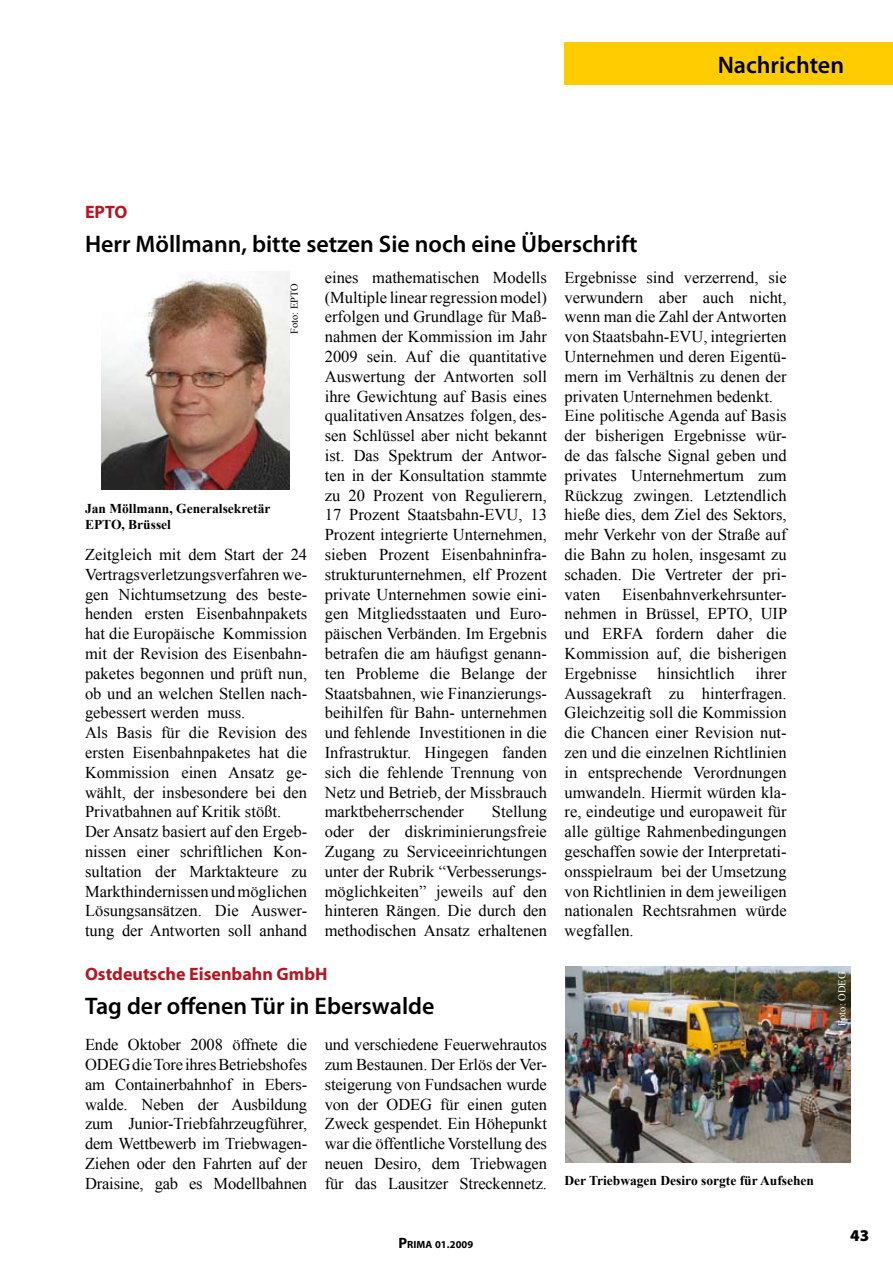
<style>
.page{position:relative;width:893px;height:1263px;background:#fff}
.page>*{position:absolute;margin:0;border:0;box-sizing:border-box;transform-origin:0 0}
.t1{font:600 24px "Myriad Pro";color:#000}
.t2{font:700 18px "Myriad";color:#b51621}
.t3{font:16.5px/19.8px "Times New Roman";color:#000;text-align:justify}
.t4{font:900 16.5px "Myriad Pro";color:#000}
.t5{font:700 13.5px/16.2px "Times New Roman";color:#000}
.t6{font:700 10.5px "Myriad";letter-spacing:.01em;color:#000}
.t7{font:10.5px "Times New Roman";color:#000}
.t8{font:10.5px "Times New Roman";color:#fff}
.s1{font-size:15px}
</style>
<div class="page">
<div style="left:565px;top:43px;width:328px;height:42px;background:#fecc00"></div>
<img style="left:101px;top:271px;width:188px;height:218px">
<img style="left:566px;top:967px;width:284px;height:195px">
<p class="t2" style="left:85px;top:202px;width:44px">EPTO</p>
<h1 class="t1" style="left:85px;top:229px;width:554px">Herr Möllmann, bitte setzen Sie noch eine Überschrift</h1>
<h1 class="t1" style="left:718px;top:49px;width:128px">Nachrichten</h1>
<p class="t7" style="left:287px;top:334px;width:52px;rotate:-90deg">Foto: EPTO</p>
<p class="t5" style="left:85px;top:500px;width:187px">Jan Möllmann, Generalsekretär<br>EPTO, Brüssel</p>
<p class="t3" style="left:85px;top:544px;width:224px;text-align:left">Zeitgleich mit dem Start der 24<br>Vertragsverletzungsverfahren we&shy;gen Nichtumsetzung des beste&shy;henden ersten Eisenbahnpakets hat die Europäische Kommission mit der Revision des Eisenbahn&shy;paketes begonnen und prüft nun, ob und an welchen Stellen nach&shy;gebessert werden muss.<br>Als Basis für die Revision des ersten Eisenbahnpaketes hat die<br>Kommission einen Ansatz ge&shy;wählt, der insbesondere bei den<br>Privatbahnen auf Kritik stößt.<br>Der Ansatz basiert auf den Ergeb&shy;nissen einer schriftlichen Kon&shy;sultation der Marktakteure zu<br>Markthindernissen und möglichen<br>Lösungsansätzen. Die Auswer&shy;tung der Antworten soll anhand</p>
<p class="t3" style="left:325px;top:267px;width:224px">eines mathematischen Modells (Multiple linear regression model) erfolgen und Grundlage für Maß&shy;nahmen der Kommission im Jahr 2009 sein. Auf die quantitative Auswertung der Antworten soll ihre Gewichtung auf Basis eines qualitativen Ansatzes folgen, des&shy;sen Schlüssel aber nicht bekannt ist. Das Spektrum der Antwor&shy;ten in der Konsultation stammte zu 20 Prozent von Regulierern, 17 Prozent Staatsbahn-EVU, 13<br>Prozent integrierte Unternehmen, sieben Prozent Eisenbahninfra&shy;strukturunternehmen, elf Prozent private Unternehmen sowie eini&shy;gen Mitgliedsstaaten und Euro&shy;päischen Verbänden. Im Ergebnis betrafen die am häufigst genann&shy;ten Probleme die Belange der Staatsbahnen, wie Finanzierungs&shy;beihilfen für Bahn- unternehmen und fehlende Investitionen in die Infrastruktur. Hingegen fanden sich die fehlende Trennung von Netz und Betrieb, der Missbrauch marktbeherrschender</p>
<p class="t3" style="left:325px;top:802px;width:224px;text-indent:167px">Stellung oder der diskriminierungsfreie Zugang zu Serviceeinrichtungen unter der Rubrik “Verbesserungs&shy;möglichkeiten” jeweils auf den hinteren Rängen. Die durch den methodischen Ansatz erhaltenen</p>
<p class="t2" style="left:85px;top:964px;width:244px">Ostdeutsche Eisenbahn GmbH</p>
<h1 class="t1" style="left:85px;top:991px;width:351px">Tag der offenen Tür in Eberswalde</h1>
<p class="t3" style="left:85px;top:1034px;width:224px">Ende Oktober 2008 öffnete die ODEG die Tore ihres Betriebshofes am Containerbahnhof in Ebers&shy;walde. Neben der Ausbildung zum Junior-Triebfahrzeugführer, dem Wettbewerb im Triebwagen-Ziehen oder den Fahrten auf der Draisine, gab es Modellbahnen</p>
<p class="t3" style="left:325px;top:1034px;width:224px">und verschiedene Feuerwehrautos zum Bestaunen. Der Erlös der Ver&shy;steigerung von Fundsachen wurde von der ODEG für einen guten Zweck gespendet. Ein Höhepunkt war die öffentliche Vorstellung des neuen Desiro, dem Triebwagen für das Lausitzer Streckennetz.</p>
<p class="t3" style="left:565px;top:267px;width:224px;text-align:left">Ergebnisse sind verzerrend, sie verwundern aber auch nicht, wenn man die Zahl der Antworten von Staatsbahn-EVU, integrierten<br>Unternehmen und deren Eigentü&shy;mern im Verhältnis zu denen der privaten Unternehmen bedenkt.<br>Eine politische Agenda auf Basis der bisherigen Ergebnisse wür&shy;de das falsche Signal geben und privates Unternehmertum zum<br>Rückzug zwingen. Letztendlich hieße dies, dem Ziel des Sektors, mehr Verkehr von der Straße auf die Bahn zu holen, insgesamt zu schaden. Die Vertreter der pri&shy;vaten</p>
<p class="t3" style="left:565px;top:584px;width:224px;text-indent:57px">Eisenbahnverkehrsunter&shy;nehmen in Brüssel, EPTO, UIP und ERFA fordern daher die Kommission auf, die bisherigen Ergebnisse</p>
<p class="t3" style="left:565px;top:663px;width:224px;text-indent:191px">ihrer Aussagekraft zu hinterfragen.<br>Gleichzeitig soll die Kommission die Chancen einer Revision nut&shy;zen und die einzelnen Richtlinien in entsprechende Verordnungen umwandeln. Hiermit würden kla&shy;re, eindeutige und europaweit für alle gültige Rahmenbedingungen geschaffen sowie der Interpretati&shy;onsspielraum bei der Umsetzung von Richtlinien in dem jeweiligen nationalen Rechtsrahmen würde wegfallen.</p>
<p class="t3" style="left:658px;top:663px;width:79px">hinsichtlich</p>
<p class="t5" style="left:564px;top:1172px;width:251px">Der Triebwagen Desiro sorgte für Aufsehen</p>
<p class="t6" style="left:398px;top:1238px;width:77px"><span class="s1">P</span>RIMA 01.2009</p>
<p class="t8" style="left:835px;top:1026px;width:55px;rotate:-90deg">Foto: ODEG</p>
<p class="t4" style="left:850px;top:1225px;width:21px">43</p>
</div>
